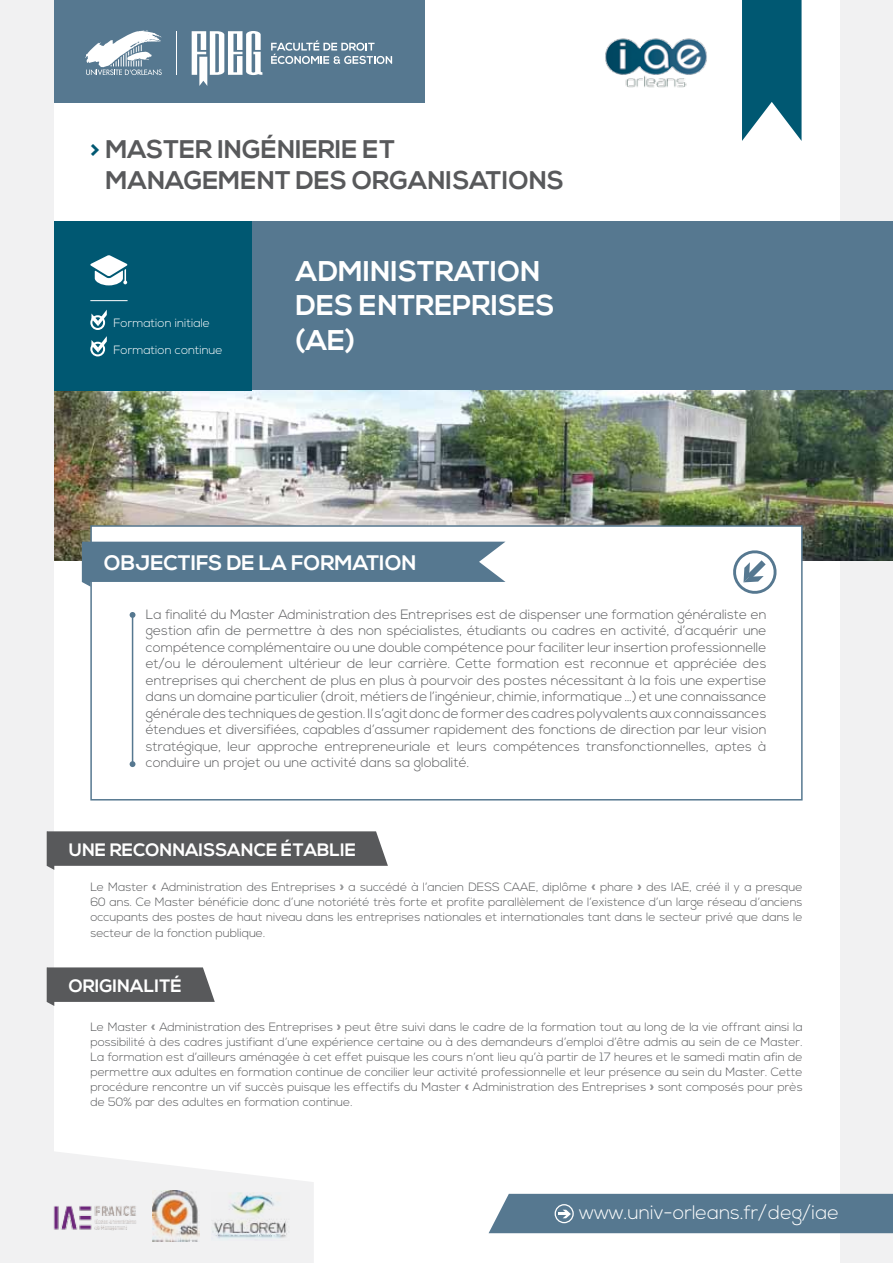
<style>
.page{position:relative;width:893px;height:1263px;background:#f1f1f2}
.page>*{position:absolute;margin:0;border:0;box-sizing:border-box;transform-origin:0 0}
.t1{font:700 28.5px "Nexa";color:#fff}
.t2{font:700 25.5px/30.6px "Nexa";color:#58595b}
.t3{font:700 21px "Nexa";color:#fff}
.t4{font:300 19.5px "Nexa";color:#fff}
.t5{font:700 18px "Nexa";color:#fff}
.t6{font:300 13.5px/16.5px "Nexa";color:#58595b;text-align:justify}
.t7{font:300 12px/15px "Nexa";color:#58595b;text-align:justify}
.t8{font:300 12px/26.2px "Nexa";color:#fff}
.s1{color:#005872}
</style>
<div class="page">
<div style="left:54px;top:0;width:785px;height:1263px;background:#fff"></div>
<img style="left:605px;top:38px;width:102px;height:50px">
<svg style="left:54px;top:1152px;width:260px;height:111px"></svg>
<div style="left:54px;top:221px;width:839px;height:305px;background:#567890"></div>
<img style="left:54px;top:390px;width:839px;height:171px">
<div style="left:54px;top:221px;width:197px;height:169px;background:#005872"></div>
<div style="left:54px;top:0;width:370px;height:102px;background:#567890"></div>
<div style="left:90px;top:525px;width:713px;height:275px;background:#fff;border:2px solid #567890"></div>
<svg style="left:733px;top:550px;width:44px;height:44px"></svg>
<svg style="left:742px;top:0;width:59px;height:141px;background:#236f85"></svg>
<hr style="left:176px;top:31px;width:1px;height:44px;background:#fff">
<svg style="left:85px;top:30px;width:77px;height:45px"></svg>
<svg style="left:271px;top:40px;width:121px;height:24px"></svg>
<svg style="left:192px;top:31px;width:70px;height:55px"></svg>
<svg style="left:90px;top:255px;width:38px;height:30px"></svg>
<div style="left:90px;top:315px;width:15px;height:15px;border:2px solid #fff;border-radius:50%"></div>
<svg style="left:91px;top:310px;width:16px;height:16px"></svg>
<div style="left:90px;top:342px;width:15px;height:14px;border:2px solid #fff;border-radius:50%"></div>
<svg style="left:91px;top:336px;width:16px;height:17px"></svg>
<hr style="left:90px;top:300px;width:38px;height:1px;background:#fff">
<svg style="left:82px;top:542px;width:423px;height:45px;background:#6d8a9f"></svg>
<hr style="left:132px;top:615px;width:1px;height:150px;background:#567890">
<svg style="left:130px;top:761px;width:5px;height:6px"></svg>
<svg style="left:130px;top:612px;width:5px;height:6px"></svg>
<div style="left:489px;top:1194px;width:404px;height:39px;background:#567890"></div>
<div style="left:555px;top:1204px;width:19px;height:19px;border:1px solid #fff;border-radius:50%"></div>
<svg style="left:47px;top:831px;width:341px;height:39px;background:#6d6e70"></svg>
<svg style="left:47px;top:967px;width:168px;height:39px;background:#707172"></svg>
<img style="left:212px;top:1193px;width:78px;height:47px">
<img style="left:153px;top:1190px;width:46px;height:52px">
<img style="left:53px;top:1201px;width:87px;height:33px">
<h2 class="t2" style="left:106px;top:135px;width:460px;text-indent:-15px"><span class="s1">&gt;</span> MASTER INGÉNIERIE ET<br>MANAGEMENT DES ORGANISATIONS</h2>
<p class="t8" style="left:114px;top:311px;width:111px">Formation initiale<br>Formation continue</p>
<h1 class="t1" style="left:296px;top:255px;width:122px">ADMINISTRAT</h1>
<h1 class="t1" style="left:490px;top:255px;width:48px">ION</h1>
<h1 class="t1" style="left:296px;top:289px;width:83px">DES ENTRE</h1>
<h1 class="t1" style="left:452px;top:289px;width:66px">PRISES</h1>
<h1 class="t1" style="left:296px;top:323px;width:61px">(AE )</h1>
<h3 class="t3" style="left:104px;top:551px;width:314px">OBJECTIFS DE LA FORMATION</h3>
<p class="t6" style="left:146px;top:607px;width:622px">La finalité du Master Administration des Entreprises est de dispenser une formation généraliste en gestion afin de permettre à des non spécialistes, étudiants ou cadres en activité, d’acquérir une compétence complémentaire ou une double compétence pour faciliter leur insertion professionnelle et/ou le déroulement ultérieur de leur carrière. Cette formation est reconnue et appréciée des entreprises qui cherchent de plus en plus à pourvoir des postes nécessitant à la fois une expertise dans un domaine particulier (droit, métiers de l’ingénieur, chimie, informatique …) et une connaissance générale des techniques de gestion. Il s’agit donc de former des cadres polyvalents aux connaissances étendues et diversifiées, capables d’assumer rapidement des fonctions de direction par leur vision stratégique, leur approche entrepreneuriale et leurs compétences transfonctionnelles, aptes à conduire un projet ou une activité dans sa globalité.</p>
<h3 class="t5" style="left:69px;top:839px;width:289px">UNE RECONNAISSANCE ÉTABLIE</h3>
<p class="t7" style="left:90px;top:880px;width:714px">Le Master « Administration des Entreprises » a succédé à l’ancien DESS CAAE, diplôme « phare » des IAE, créé il y a presque 60 ans. Ce Master bénéficie donc d’une notoriété très forte et profite parallèlement de l’existence d’un large réseau d’anciens occupants des postes de haut niveau dans les entreprises nationales et internationales tant dans le secteur privé que dans le</p>
<p class="t7" style="left:90px;top:926px;width:177px">secteur de la fonction publique.</p>
<h3 class="t5" style="left:69px;top:975px;width:114px">ORIGINALITÉ</h3>
<p class="t7" style="left:90px;top:1019px;width:714px">Le Master « Administration des Entreprises » peut être suivi dans le cadre de la formation tout au long de la vie offrant ainsi la possibilité à des cadres justifiant d’une expérience certaine ou à des demandeurs d’emploi d’être admis au sein de ce Master.<br>La formation est d’ailleurs aménagée à cet effet puisque les cours n’ont lieu qu’à partir de 17 heures et le samedi matin afin de permettre aux adultes en formation continue de concilier leur activité professionnelle et leur présence au sein du Master. Cette procédure rencontre un vif succès puisque les effectifs du Master « Administration des Entreprises » sont composés pour près de 50% par des adultes en formation continue.</p>
<h3 class="t4" style="left:579px;top:1201px;width:261px">www.univ-orleans.fr/deg/iae</h3>
</div>
